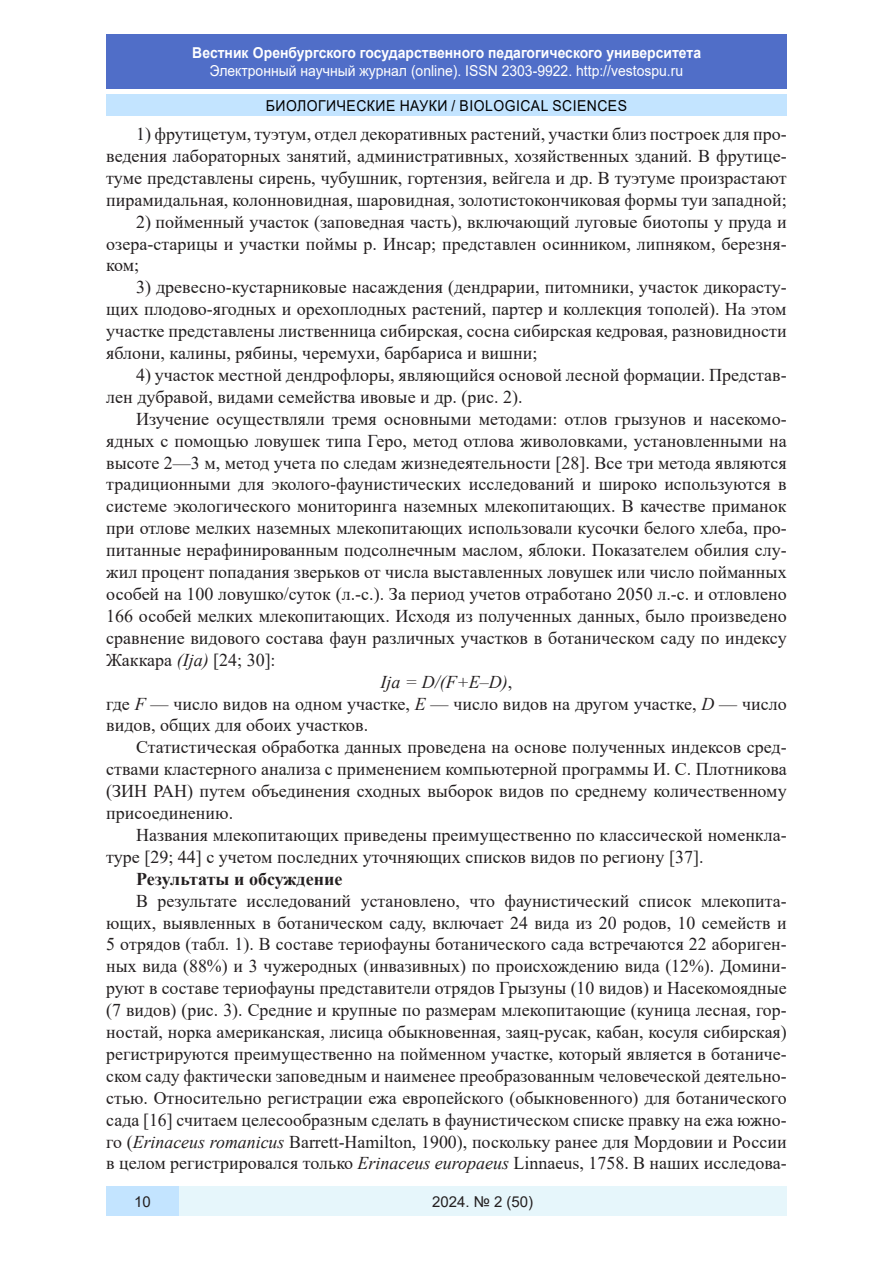
<style>
.page{position:relative;width:893px;height:1263px;background:#fff}
.page>*{position:absolute;margin:0;border:0;box-sizing:border-box;transform-origin:0 0}
.Стиль2{font:18px/21.9px "Times New Roman";color:#231f20;text-align:justify}
.Стиль2-2{font:700 18px "Times New Roman";color:#231f20}
.Стиль2-3{font:italic 18px "Times New Roman";color:#231f20}
.t1{font:15px "Arial";color:#fff;scale:.93 1}
.t2{font:700 15px "Arial";color:#fff;scale:.93 1}
.t3{font:15px "Arial";letter-spacing:.035em;color:#000;scale:.93 1}
.t4{font:15px "Arial";color:#231f20}
.s1{font-style:italic}
.s2{font-style:normal}
</style>
<div class="page">
<div style="left:106px;top:34px;width:681px;height:55px;background:#506ec8"></div>
<div style="left:106px;top:95px;width:681px;height:21px;background:#c3e4ff"></div>
<div style="left:179px;top:1186px;width:608px;height:30px;background:#e6f6fb"></div>
<div style="left:106px;top:1186px;width:73px;height:30px;background:#c3e4ff"></div>
<p class="t2" style="left:192px;top:42px;width:549px">Вестник Оренбургского государственного педагогического университета</p>
<p class="t1" style="left:210px;top:60px;width:511px">Электронный научный журнал (online). ISSN 2303-9922. http://vestospu.ru</p>
<p class="t3" style="left:266px;top:95px;width:390px">БИОЛОГИЧЕСКИЕ НАУКИ / BIOLOGICAL SCIENCES</p>
<p class="Стиль2" style="left:106px;top:122px;width:682px;text-indent:30px">1) фрутицетум, туэтум, отдел декоративных растений, участки близ построек для про&shy;ведения лабораторных занятий, административных, хозяйственных зданий. В фрутице&shy;туме представлены сирень, чубушник, гортензия, вейгела и др. В туэтуме произрастают пирамидальная, колонновидная, шаровидная, золотистокончиковая формы туи западной;</p>
<p class="Стиль2" style="left:106px;top:210px;width:682px;text-indent:30px">2) пойменный участок (заповедная часть), включающий луговые биотопы у пруда и озера-старицы и участки поймы р. Инсар; представлен осинником, липняком, березня&shy;ком;</p>
<p class="Стиль2" style="left:106px;top:276px;width:682px;text-indent:30px">3) древесно-кустарниковые насаждения (дендрарии, питомники, участок дикорасту&shy;щих плодово-ягодных и орехоплодных растений, партер и коллекция тополей). На этом участке представлены лиственница сибирская, сосна сибирская кедровая, разновидности яблони, калины, рябины, черемухи, барбариса и вишни;</p>
<p class="Стиль2" style="left:106px;top:363px;width:682px;text-indent:30px">4) участок местной дендрофлоры, являющийся основой лесной формации. Представ&shy;лен дубравой, видами семейства ивовые и др. (рис. 2).</p>
<p class="Стиль2" style="left:106px;top:407px;width:682px;text-indent:30px">Изучение осуществляли тремя основными методами: отлов грызунов и насекомо&shy;ядных с помощью ловушек типа Геро, метод отлова живоловками, установленными на высоте 2—3 м, метод учета по следам жизнедеятельности [28]. Все три метода являются традиционными для эколого-фаунистических исследований и широко используются в системе экологического мониторинга наземных млекопитающих. В качестве приманок при отлове мелких наземных млекопитающих использовали кусочки белого хлеба, про&shy;питанные нерафинированным подсолнечным маслом, яблоки. Показателем обилия слу&shy;жил процент попадания зверьков от числа выставленных ловушек или число пойманных особей на 100 ловушко/суток (л.-с.). За период учетов отработано 2050 л.-с. и отловлено 166 особей мелких млекопитающих. Исходя из полученных данных, было произведено сравнение видового состава фаун различных участков в ботаническом саду по индексу Жаккара <span class="s1">(Ija)</span> [24; 30]:</p>
<p class="Стиль2-3" style="left:381px;top:669px;width:133px">Ija = D/(F+E–D)<span class="s2">,</span></p>
<p class="Стиль2" style="left:106px;top:692px;width:682px">где <span class="s1">F</span> — число видов на одном участке, <span class="s1">E</span> — число видов на другом участке, <span class="s1">D</span> — число видов, общих для обоих участков.</p>
<p class="Стиль2" style="left:106px;top:736px;width:682px;text-indent:30px">Статистическая обработка данных проведена на основе полученных индексов сред&shy;ствами кластерного анализа с применением компьютерной программы И. С. Плотникова (ЗИН РАН) путем объединения сходных выборок видов по среднему количественному присоединению.</p>
<p class="Стиль2" style="left:106px;top:823px;width:682px;text-indent:30px">Названия млекопитающих приведены преимущественно по классической номенкла&shy;туре [29; 44] с учетом последних уточняющих списков видов по региону [37].</p>
<p class="Стиль2-2" style="left:136px;top:866px;width:208px">Результаты и обсуждение</p>
<p class="Стиль2" style="left:106px;top:889px;width:682px;text-indent:30px">В результате исследований установлено, что фаунистический список млекопита&shy;ющих, выявленных в ботаническом саду, включает 24 вида из 20 родов, 10 семейств и 5 отрядов (табл. 1). В составе териофауны ботанического сада встречаются 22 абориген&shy;ных вида (88%) и 3 чужеродных (инвазивных) по происхождению вида (12%). Домини&shy;руют в составе териофауны представители отрядов Грызуны (10 видов) и Насекомоядные (7 видов) (рис. 3). Средние и крупные по размерам млекопитающие (куница лесная, гор&shy;ностай, норка американская, лисица обыкновенная, заяц-русак, кабан, косуля сибирская) регистрируются преимущественно на пойменном участке, который является в ботаниче&shy;ском саду фактически заповедным и наименее преобразованным человеческой деятельно&shy;стью. Относительно регистрации ежа европейского (обыкновенного) для ботанического сада [16] считаем целесообразным сделать в фаунистическом списке правку на ежа южно&shy;го (<span class="s1">Erinaceus romanicus</span> Barrett-Hamilton, 1900), поскольку ранее для Мордовии и России в целом регистрировался только <span class="s1">Erinaceus europaeus</span> Linnaeus, 1758. В наших исследова-</p>
<p class="t4" style="left:134px;top:1191px;width:18px">10</p>
<p class="t4" style="left:432px;top:1192px;width:103px">2024. № 2 (50)</p>
</div>
